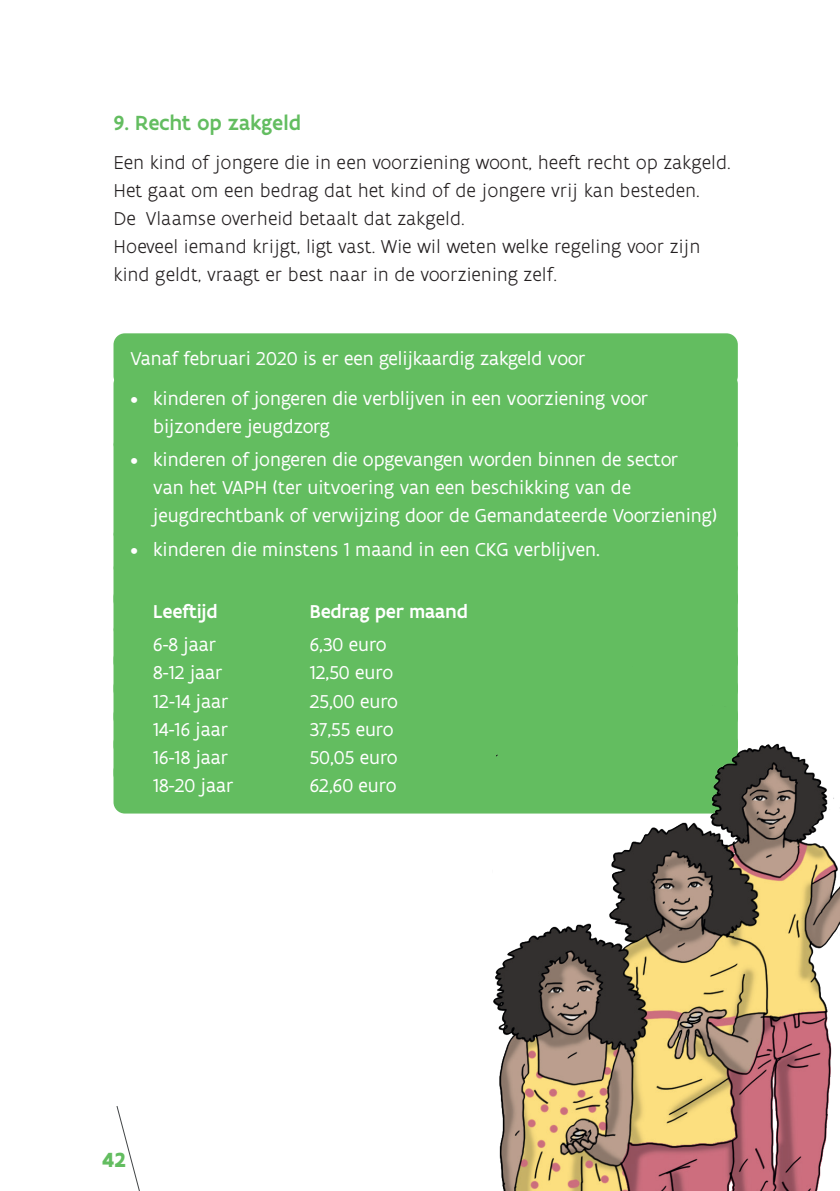
<style>
.page{position:relative;width:840px;height:1191px;background:#fff}
.page>*{position:absolute;margin:0;border:0;box-sizing:border-box;transform-origin:0 0}
.jeugd_kop3{font:500 22px "Flanders Art Sans";color:#63bd60}
.t1{font:700 22px "Flanders Art Sans";color:#63bd60}
.jeugd_tekstkader_gro{font:20px/28px "Flanders Art Sans";color:#fff}
.t2{font:300 20px/28px "Flanders Art Sans";color:#231f20}
.jeugd_tekstkader_gro-2{font:500 20px "Flanders Art Sans";color:#fff}
</style>
<div class="page">
<svg style="left:116px;top:1106px;width:24px;height:85px"></svg>
<div style="left:113px;top:333px;width:624px;height:54px;background:#63bd60;border-radius:11px"></div>
<div style="left:113px;top:373px;width:624px;height:82px;background:#63bd60;border-radius:11px"></div>
<div style="left:113px;top:434px;width:624px;height:110px;background:#63bd60;border-radius:11px"></div>
<div style="left:113px;top:524px;width:624px;height:54px;background:#63bd60;border-radius:11px"></div>
<div style="left:113px;top:558px;width:624px;height:54px;background:#63bd60;border-radius:11px"></div>
<div style="left:113px;top:586px;width:624px;height:54px;background:#63bd60;border-radius:11px"></div>
<div style="left:113px;top:619px;width:624px;height:54px;background:#63bd60;border-radius:11px"></div>
<div style="left:113px;top:647px;width:624px;height:54px;background:#63bd60;border-radius:11px"></div>
<div style="left:113px;top:675px;width:624px;height:54px;background:#63bd60;border-radius:11px"></div>
<div style="left:113px;top:703px;width:624px;height:54px;background:#63bd60;border-radius:11px"></div>
<div style="left:113px;top:731px;width:624px;height:54px;background:#63bd60;border-radius:11px"></div>
<div style="left:113px;top:759px;width:624px;height:54px;background:#63bd60;border-radius:11px"></div>
<img style="left:492px;top:666px;width:347px;height:525px">
<p class="jeugd_kop3" style="left:113px;top:109px;width:189px">9. Recht op zakgeld</p>
<p class="t2" style="left:113px;top:149px;width:618px">Een kind of jongere die in een voorziening woont, heeft recht op zakgeld.<br>Het gaat om een bedrag dat het kind of de jongere vrij kan besteden.<br>De Vlaamse overheid betaalt dat zakgeld.</p>
<p class="t2" style="left:113px;top:233px;width:588px">Hoeveel iemand krijgt, ligt vast. Wie wil weten welke regeling voor zijn kind geldt, vraagt er best naar in de voorziening zelf.</p>
<p class="jeugd_tekstkader_gro" style="left:130px;top:344px;width:456px">Vanaf februari 2020 is er een gelijkaardig zakgeld voor</p>
<p class="jeugd_tekstkader_gro" style="left:153px;top:384px;width:496px;text-indent:-23px">• kinderen of jongeren die verblijven in een voorziening voor bijzondere jeugdzorg</p>
<p class="jeugd_tekstkader_gro" style="left:153px;top:445px;width:565px;text-indent:-23px">• kinderen of jongeren die opgevangen worden binnen de sector<br>van het VAPH (ter uitvoering van een beschikking van de jeugdrechtbank of verwijzing door de Gemandateerde Voorziening)</p>
<p class="jeugd_tekstkader_gro" style="left:130px;top:535px;width:471px">• kinderen die minstens 1 maand in een CKG verblijven.</p>
<p class="jeugd_tekstkader_gro-2" style="left:153px;top:599px;width:66px">Leeftijd</p>
<p class="jeugd_tekstkader_gro-2" style="left:309px;top:599px;width:159px">Bedrag per maand</p>
<p class="jeugd_tekstkader_gro" style="left:153px;top:630px;width:64px">6-8 jaar</p>
<p class="jeugd_tekstkader_gro" style="left:309px;top:630px;width:79px">6,30 euro</p>
<p class="jeugd_tekstkader_gro" style="left:153px;top:658px;width:71px">8-12 jaar</p>
<p class="jeugd_tekstkader_gro" style="left:309px;top:658px;width:85px">12,50 euro</p>
<p class="jeugd_tekstkader_gro" style="left:153px;top:686px;width:77px">12-14 jaar</p>
<p class="jeugd_tekstkader_gro" style="left:309px;top:686px;width:90px">25,00 euro</p>
<p class="jeugd_tekstkader_gro" style="left:153px;top:714px;width:76px">14-16 jaar</p>
<p class="jeugd_tekstkader_gro" style="left:309px;top:714px;width:85px">37,55 euro</p>
<p class="jeugd_tekstkader_gro" style="left:153px;top:742px;width:76px">16-18 jaar</p>
<p class="jeugd_tekstkader_gro" style="left:309px;top:742px;width:89px">50,05 euro</p>
<p class="jeugd_tekstkader_gro" style="left:153px;top:770px;width:82px">18-20 jaar</p>
<p class="jeugd_tekstkader_gro" style="left:309px;top:770px;width:88px">62,60 euro</p>
<p class="t1" style="left:102px;top:1146px;width:25px">42</p>
</div>
